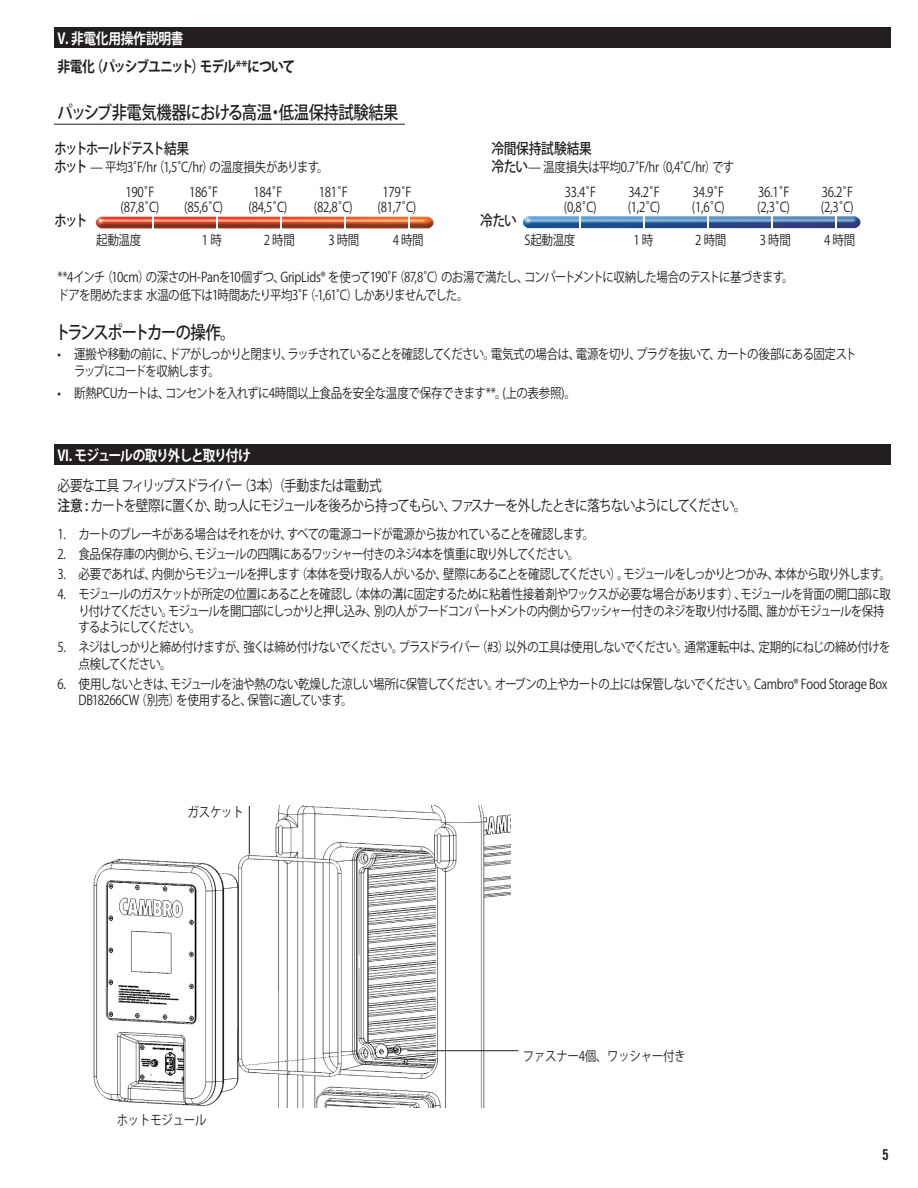
<style>
.page{position:relative;width:918px;height:1188px;background:#fff}
.page>*{position:absolute;margin:0;border:0;box-sizing:border-box;transform-origin:0 0}
.Openning{font:500 18px "Koz Go Pro";letter-spacing:-.025em;color:#231f20;scale:.85 1}
.Body{font:500 18px "Koz Go Pro";letter-spacing:-.085em;color:#231f20;scale:.85 1}
.Body-2{font:15px "Koz Go Pro";letter-spacing:-.09em;color:#231f20;scale:.85 1}
.Body-3{font:15px "Koz Go Pro";letter-spacing:-.065em;color:#231f20;scale:.85 1}
.Body-4{font:700 15px "Koz Go Pro";letter-spacing:-.085em;color:#231f20;scale:.85 1}
.Sub_Head_WHT{font:700 15px "Koz Go Pro";letter-spacing:-.085em;color:#fff;scale:.85 1}
.Body-5{font:500 15px "Koz Go Pro";letter-spacing:-.12em;color:#231f20;scale:.85 1}
.Sub_Head_WHT-2{font:700 15px "Koz Go Pro";letter-spacing:-.04em;color:#fff;scale:.85 1}
.Body-6{font:500 15px "Koz Go Pro";letter-spacing:-.02em;color:#231f20;scale:.85 1}
.Body-7{font:500 15px "Koz Go Pro";letter-spacing:-.08em;color:#231f20;scale:.85 1}
.t1{font:15px "Trade Gothic LT Std Bd Cn 20";color:#231f20}
.Body-8{font:13.5px/15px "Koz Go Pro";letter-spacing:-.06em;color:#231f20;scale:.85 1}
.Openning-2{font:13.5px/18px "Koz Go Pro";letter-spacing:-.07em;color:#231f20;scale:.85 1}
.Body_with_Bullet{font:13.5px/16.5px "Koz Go Pro";letter-spacing:-.06em;color:#231f20;scale:.85 1}
.Body-9{font:13.5px "Koz Go Pro";letter-spacing:-.025em;color:#231f20;scale:.85 1}
.Body_with_Bullet-2{font:13.5px "Koz Go Pro";letter-spacing:-.04em;color:#231f20;scale:.85 1}
.Body-10{font:13.5px "Koz Go Pro";letter-spacing:-.03em;color:#231f20;scale:.85 1}
.s1{font-weight:500;font-size:15px}
.s2{font-weight:500}
</style>
<div class="page">
<img style="left:93px;top:805px;width:418px;height:302px">
<img style="left:96px;top:217px;width:338px;height:12px">
<svg style="left:152px;top:217px;width:2px;height:12px"></svg>
<svg style="left:216px;top:217px;width:2px;height:12px"></svg>
<svg style="left:280px;top:217px;width:2px;height:12px"></svg>
<svg style="left:344px;top:217px;width:2px;height:12px"></svg>
<svg style="left:408px;top:217px;width:2px;height:12px"></svg>
<img style="left:523px;top:216px;width:337px;height:12px">
<svg style="left:579px;top:216px;width:2px;height:12px"></svg>
<svg style="left:643px;top:216px;width:2px;height:12px"></svg>
<svg style="left:707px;top:216px;width:2px;height:12px"></svg>
<svg style="left:771px;top:216px;width:2px;height:12px"></svg>
<svg style="left:835px;top:216px;width:2px;height:12px"></svg>
<hr style="left:249px;top:806px;width:1px;height:49px;background:#231f20">
<hr style="left:407px;top:1050px;width:111px;height:1px;background:#231f20">
<div style="left:54px;top:27px;width:837px;height:20px;background:#231f20"></div>
<div style="left:54px;top:444px;width:837px;height:20px;background:#231f20"></div>
<hr style="left:54px;top:124px;width:351px;height:1px;background:#231f20">
<p class="Sub_Head_WHT-2" style="left:58px;top:28px;width:150px">V. 非電化用操作説明書</p>
<p class="Body-4" style="left:58px;top:57px;width:281px">非電化（パッシブユニット）モデル**について</p>
<p class="Openning" style="left:58px;top:101px;width:403px">パッシブ非電気機器における高温・低温保持試験結果</p>
<p class="Body-5" style="left:54px;top:139px;width:161px">ホットホールドテスト結果</p>
<p class="Body-10" style="left:54px;top:158px;width:324px"><span class="s1">ホット</span> — 平均3˚F/hr（1,5˚C/hr）の温度損失があります。</p>
<p class="Body-6" style="left:491px;top:139px;width:120px">冷間保持試験結果</p>
<p class="Body-9" style="left:491px;top:158px;width:287px"><span class="s1">冷たい</span>— 温度損失は平均0.7˚F/hr（0,4˚C/hr）です</p>
<p class="Body-8" style="left:121px;top:184px;width:47px;text-align:center">190˚F (87,8˚C)</p>
<p class="Body-8" style="left:564px;top:184px;width:40px">33.4˚F (0,8˚C)</p>
<p class="Body-8" style="left:184px;top:184px;width:47px;text-align:center">186˚F (85,6˚C)</p>
<p class="Body-8" style="left:628px;top:184px;width:40px">34.2˚F (1,2˚C)</p>
<p class="Body-8" style="left:249px;top:184px;width:47px;text-align:center">184˚F (84,5˚C)</p>
<p class="Body-8" style="left:692px;top:184px;width:40px">34.9˚F (1,6˚C)</p>
<p class="Body-8" style="left:314px;top:184px;width:47px;text-align:center">181˚F (82,8˚C)</p>
<p class="Body-8" style="left:757px;top:184px;width:40px">36.1˚F (2,3˚C)</p>
<p class="Body-8" style="left:378px;top:184px;width:47px;text-align:center">179˚F (81,7˚C)</p>
<p class="Body-8" style="left:821px;top:184px;width:40px">36.2˚F (2,3˚C)</p>
<p class="Body-7" style="left:54px;top:211px;width:41px">ホット</p>
<p class="Body-7" style="left:480px;top:211px;width:45px">冷たい</p>
<p class="Body-8" style="left:96px;top:233px;width:54px">起動温度</p>
<p class="Body-8" style="left:202px;top:233px;width:25px">1 時</p>
<p class="Body-8" style="left:264px;top:233px;width:38px">2 時間</p>
<p class="Body-8" style="left:328px;top:233px;width:38px">3 時間</p>
<p class="Body-8" style="left:393px;top:233px;width:38px">4 時間</p>
<p class="Body-8" style="left:525px;top:233px;width:61px">S起動温度</p>
<p class="Body-8" style="left:633px;top:233px;width:25px">1 時</p>
<p class="Body-8" style="left:695px;top:233px;width:38px">2 時間</p>
<p class="Body-8" style="left:760px;top:233px;width:38px">3 時間</p>
<p class="Body-8" style="left:824px;top:233px;width:38px">4 時間</p>
<p class="Openning-2" style="left:58px;top:269px;width:867px">**4インチ（10cm）の深さのH-Panを10個ずつ、GripLids® を使って190˚F（87,8˚C）のお湯で満たし、コンパートメントに収納した場合のテストに基づきます。ドアを閉めたまま 水温の低下は1時間あたり平均3˚F（-1,61˚C）しかありませんでした。</p>
<p class="Body" style="left:55px;top:321px;width:214px">トランスポートカーの操作。</p>
<p class="Body_with_Bullet" style="left:74px;top:347px;width:922px;text-indent:-16px">• 運搬や移動の前に、ドアがしっかりと閉まり、ラッチされていることを確認してください。電気式の場合は、電源を切り、プラグを抜いて、カートの後部にある固定ストラップにコードを収納します。</p>
<p class="Body_with_Bullet-2" style="left:58px;top:384px;width:611px">• 断熱PCUカートは、コンセントを入れずに4時間以上食品を安全な温度で保存できます**。(上の表参照)。</p>
<p class="Sub_Head_WHT" style="left:58px;top:446px;width:229px">VI. モジュールの取り外しと取り付け</p>
<p class="Body-3" style="left:58px;top:475px;width:383px">必要な工具 フィリップスドライバー（3本）（手動または電動式</p>
<p class="Body-2" style="left:58px;top:495px;width:812px"><span class="s2">注意 :</span> カートを壁際に置くか、助っ人にモジュールを後ろから持ってもらい、ファスナーを外したときに落ちないようにしてください。</p>
<p class="Body-8" style="left:58px;top:527px;width:633px">1. カートのブレーキがある場合はそれをかけ、すべての電源コードが電源から抜かれていることを確認します。</p>
<p class="Body-8" style="left:58px;top:547px;width:616px">2. 食品保存庫の内側から、モジュールの四隅にあるワッシャー付きのネジ4本を慎重に取り外してください。</p>
<p class="Body-8" style="left:58px;top:567px;width:982px">3. 必要であれば、内側からモジュールを押します（本体を受け取る人がいるか、壁際にあることを確認してください）。モジュールをしっかりとつかみ、本体から取り外します。</p>
<p class="Body-8" style="left:79px;top:586px;width:957px;line-height:16.5px;text-indent:-21px">4. モジュールのガスケットが所定の位置にあることを確認し（本体の溝に固定するために粘着性接着剤やワックスが必要な場合があります）、モジュールを背面の開口部に取り付けてください。モジュールを開口部にしっかりと押し込み、別の人がフードコンパートメントの内側からワッシャー付きのネジを取り付ける間、誰かがモジュールを保持するようにしてください。</p>
<p class="Body-8" style="left:79px;top:639px;width:957px;line-height:16.5px;text-indent:-21px">5. ネジはしっかりと締め付けますが、強くは締め付けないでください。プラスドライバー（#3）以外の工具は使用しないでください。通常運転中は、定期的にねじの締め付けを点検してください。</p>
<p class="Body-8" style="left:79px;top:676px;width:953px;line-height:16.5px;text-indent:-21px">6. 使用しないときは、モジュールを油や熱のない乾燥した涼しい場所に保管してください。オーブンの上やカートの上には保管しないでください。Cambro® Food Storage Box<br>DB18266CW（別売）を使用すると、保管に適しています。</p>
<p class="Body-8" style="left:188px;top:805px;width:68px">ガスケット</p>
<p class="Body-9" style="left:117px;top:1112px;width:107px">ホットモジュール</p>
<p class="Body-9" style="left:523px;top:1048px;width:193px">ファスナー4個、ワッシャー付き</p>
<p class="t1" style="left:882px;top:1145px;width:8px">5</p>
</div>
